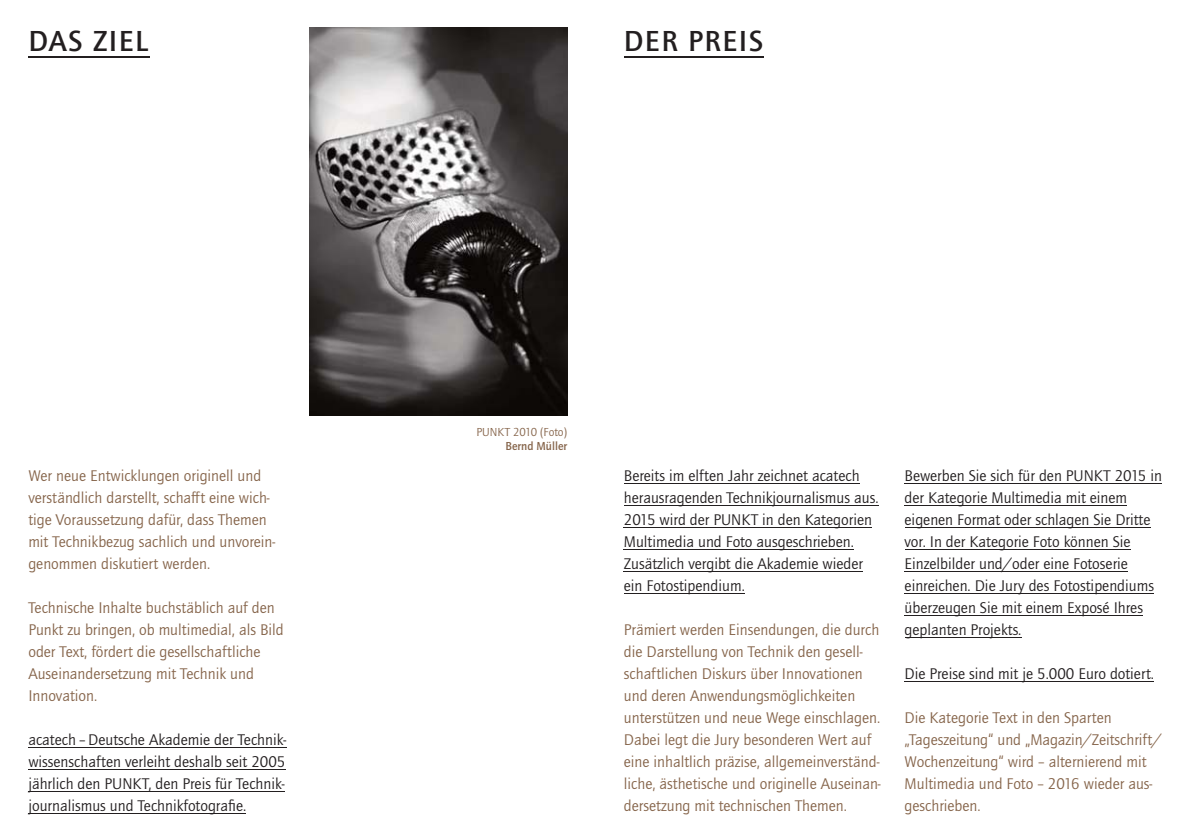
<style>
.page{position:relative;width:1191px;height:840px;background:#fff}
.page>*{position:absolute;margin:0;border:0;box-sizing:border-box;transform-origin:0 0}
.t1{font:500 30px "Quay Sans ITC Std";letter-spacing:.05em;color:#231f20}
.t2{font:16px/22px "Quay Sans ITC Std";color:#86654b}
.t3{font:16px/22px "Quay Sans ITC Std";color:#231f20}
.t4{font:12px "Quay Sans ITC Std";color:#86654b}
.t5{font:500 12px "Quay Sans ITC Std";color:#86654b}
</style>
<div class="page">
<hr style="left:28px;top:746px;width:48px;height:1px;background:#231f20">
<hr style="left:88px;top:746px;width:198px;height:1px;background:#231f20">
<hr style="left:28px;top:768px;width:257px;height:1px;background:#231f20">
<hr style="left:28px;top:790px;width:257px;height:1px;background:#231f20">
<hr style="left:28px;top:812px;width:218px;height:1px;background:#231f20">
<hr style="left:624px;top:482px;width:235px;height:1px;background:#231f20">
<hr style="left:624px;top:504px;width:254px;height:1px;background:#231f20">
<hr style="left:624px;top:526px;width:248px;height:1px;background:#231f20">
<hr style="left:624px;top:548px;width:230px;height:1px;background:#231f20">
<hr style="left:624px;top:570px;width:239px;height:1px;background:#231f20">
<hr style="left:624px;top:592px;width:121px;height:1px;background:#231f20">
<hr style="left:904px;top:482px;width:258px;height:1px;background:#231f20">
<hr style="left:904px;top:504px;width:223px;height:1px;background:#231f20">
<hr style="left:904px;top:526px;width:246px;height:1px;background:#231f20">
<hr style="left:904px;top:548px;width:226px;height:1px;background:#231f20">
<hr style="left:904px;top:570px;width:224px;height:1px;background:#231f20">
<hr style="left:904px;top:592px;width:250px;height:1px;background:#231f20">
<hr style="left:904px;top:614px;width:239px;height:1px;background:#231f20">
<hr style="left:904px;top:636px;width:117px;height:1px;background:#231f20">
<hr style="left:904px;top:680px;width:250px;height:1px;background:#231f20">
<hr style="left:28px;top:56px;width:121px;height:2px;background:#231f20">
<hr style="left:624px;top:56px;width:139px;height:2px;background:#231f20">
<img style="left:309px;top:27px;width:258px;height:388px">
<h1 class="t1" style="left:28px;top:24px;width:121px">DAS ZIEL</h1>
<h1 class="t1" style="left:624px;top:24px;width:141px">DER PREIS</h1>
<p class="t2" style="left:28px;top:464px;width:248px">Wer neue Entwicklungen originell und verständlich darstellt, schafft eine wich&shy;tige Voraussetzung dafür, dass Themen mit Technikbezug sachlich und unvorein&shy;genommen diskutiert werden.</p>
<p class="t2" style="left:28px;top:596px;width:257px">Technische Inhalte buchstäblich auf den Punkt zu bringen, ob multimedial, als Bild oder Text, fördert die gesellschaftliche Auseinandersetzung mit Technik und Innovation.</p>
<p class="t3" style="left:28px;top:728px;width:259px;text-align:justify">acatech –Deutsche Akademie der Technik&shy;wissenschaften verleiht deshalb seit 2005 jährlich den PUNKT, den Preis für Technik&shy;journalismus und Technikfotografie.</p>
<p class="t4" style="left:476px;top:425px;width:92px">PUNKT 2010 (Foto)</p>
<p class="t5" style="left:505px;top:439px;width:63px">Bernd Müller</p>
<p class="t3" style="left:624px;top:464px;width:256px">Bereits im elften Jahr zeichnet acatech herausragenden Technikjournalismus aus.<br>2015 wird der PUNKT in den Kategorien Multimedia und Foto ausgeschrieben.<br>Zusätzlich vergibt die Akademie wieder ein Fotostipendium.</p>
<p class="t2" style="left:624px;top:618px;width:258px">Prämiert werden Einsendungen, die durch die Darstellung von Technik den gesell&shy;schaftlichen Diskurs über Innovationen und deren Anwendungsmöglichkeiten unterstützen und neue Wege einschlagen.<br>Dabei legt die Jury besonderen Wert auf eine inhaltlich präzise, allgemeinverständ&shy;liche, ästhetische und originelle Auseinan&shy;dersetzung mit technischen Themen.</p>
<p class="t3" style="left:904px;top:464px;width:259px">Bewerben Sie sich für den PUNKT 2015 in der Kategorie Multimedia mit einem eigenen Format oder schlagen Sie Dritte vor. In der Kategorie Foto können Sie Einzelbilder und/oder eine Fotoserie einreichen. Die Jury des Fotostipendiums überzeugen Sie mit einem Exposé Ihres geplanten Projekts.</p>
<p class="t3" style="left:904px;top:662px;width:251px">Die Preise sind mit je 5.000 Euro dotiert.</p>
<p class="t2" style="left:904px;top:706px;width:259px">Die Kategorie Text in den Sparten „Tageszeitung“ und „Magazin/Zeitschrift/ Wochenzeitung“ wird – alternierend mit Multimedia und Foto – 2016 wieder aus&shy;geschrieben.</p>
</div>
